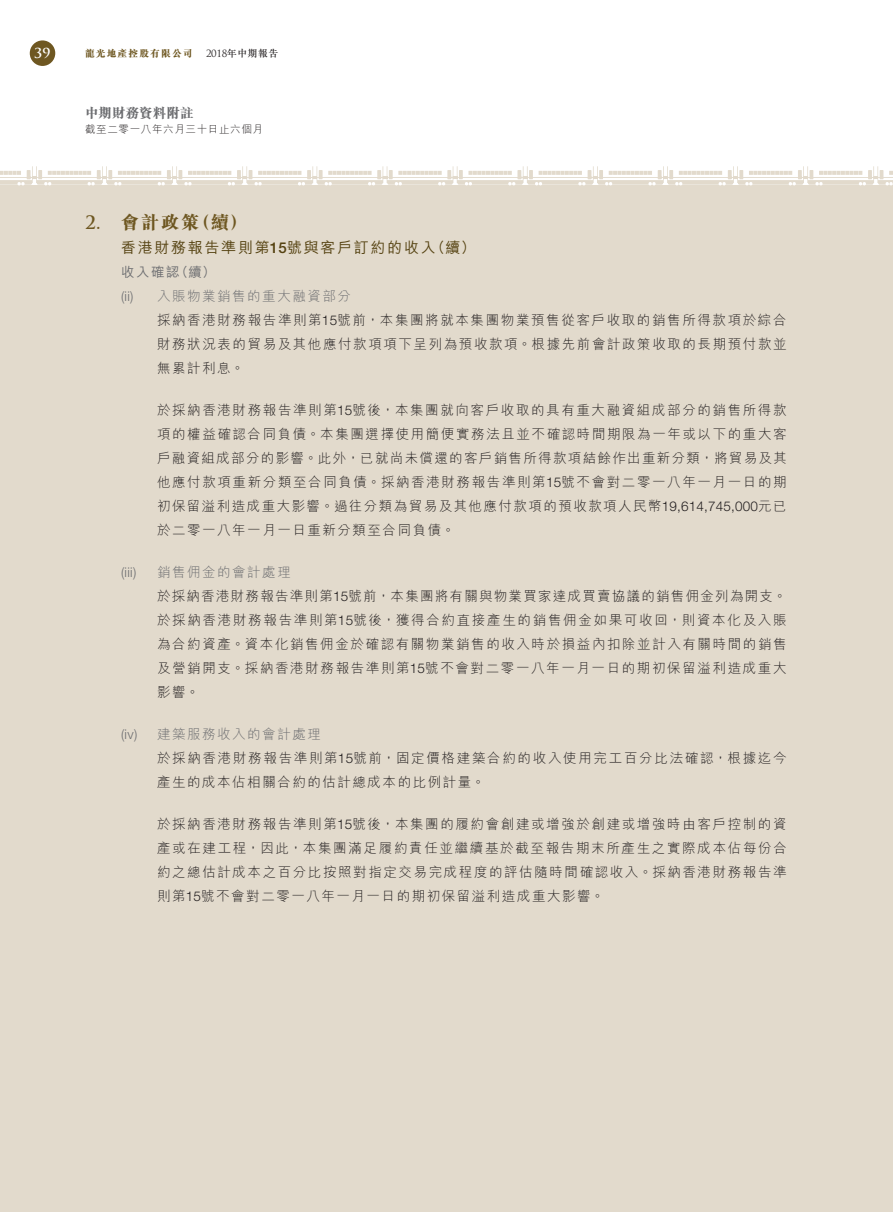
<style>
.page{position:relative;width:893px;height:1212px;background:#fff}
.page>*{position:absolute;margin:0;border:0;box-sizing:border-box;transform-origin:0 0}
._03_H1{font:800 18px "M Sung HK";color:#6e5721}
._03_H1-2{font:700 18px "Trajan Pro";color:#6e5721}
._04___H2{font:500 15px "M Hei HK";letter-spacing:.115em;color:#554211}
._13_____P4{font:300 13.5px/24px "M Hei HK";letter-spacing:.12em;color:#231f20;text-align:justify}
._06a_______H5{font:300 13.5px "M Hei HK";letter-spacing:.115em;color:#6c6d70}
._06a_______H5-2{font:300 13.5px "Helvetica Neue LT Std";letter-spacing:.025em;color:#6c6d70}
.t1{font:800 13.5px "M Sung HK";letter-spacing:.005em;color:#6c6d70}
._05_____H3{font:500 13.5px "M Hei HK";color:#6c6d70}
.t2{font:700 13.5px "Trajan Pro";color:#fff}
.t3{font:300 10.5px "M Hei HK";letter-spacing:.065em;color:#231f20}
.t4{font:800 9.75px "M Sung HK";letter-spacing:.115em;color:#6e5721}
.t5{font:500 9.75px "M Sung HK";letter-spacing:.065em;color:#231f20}
.s1{font-family:"Trajan Pro";font-weight:400}
.s2{font-family:"Helvetica Neue LT Std"}
</style>
<div class="page">
<div style="left:30px;top:40px;width:25px;height:26px;background:#6e5721;border-radius:50%"></div>
<div style="left:0;top:185px;width:893px;height:1027px;background:#e2dacc"></div>
<svg style="left:0;top:166px;width:893px;height:19px"></svg>
<p class="t2" style="left:34px;top:44px;width:18px">39</p>
<p class="t4" style="left:85px;top:47px;width:109px">龍光地產控股有限公司</p>
<p class="t5" style="left:206px;top:47px;width:74px"><span class="s1">2018</span>年中期報告</p>
<p class="t1" style="left:85px;top:104px;width:110px">中期財務資料附註</p>
<p class="t3" style="left:85px;top:122px;width:180px">截至二零一八年六月三十日止六個月</p>
<p class="_03_H1-2" style="left:85px;top:211px;width:17px">2.</p>
<p class="_03_H1" style="left:121px;top:210px;width:80px">會計政策</p>
<p class="_03_H1" style="left:193px;top:210px;width:56px">（續(</p>
<p class="_04___H2" style="left:121px;top:236px;width:316px">香港財務報告準則第<span class="s2">15</span>號與客戶訂約的收入</p>
<p class="_05_____H3" style="left:175px;top:262px;width:42px">（續(</p>
<p class="_04___H2" style="left:430px;top:236px;width:47px">（續(</p>
<p class="_05_____H3" style="left:121px;top:262px;width:60px">收入確認</p>
<p class="_06a_______H5" style="left:157px;top:286px;width:195px">入賬物業銷售的重大融資部分</p>
<p class="_06a_______H5-2" style="left:121px;top:288px;width:14px">(ii)</p>
<p class="_06a_______H5-2" style="left:121px;top:564px;width:17px">(iii)</p>
<p class="_06a_______H5-2" style="left:121px;top:726px;width:18px">(iv)</p>
<p class="_13_____P4" style="left:157px;top:307px;width:631px">採納香港財務報告準則第<span class="s2">15</span>號前，本集團將就本集團物業預售從客戶收取的銷售所得款項於綜合財務狀況表的貿易及其他應付款項項下呈列為預收款項。根據先前會計政策收取的長期預付款並無累計利息。</p>
<p class="_13_____P4" style="left:157px;top:397px;width:631px">於採納香港財務報告準則第<span class="s2">15</span>號後，本集團就向客戶收取的具有重大融資組成部分的銷售所得款項的權益確認合同負債。本集團選擇使用簡便實務法且並不確認時間期限為一年或以下的重大客戶融資組成部分的影響。此外，已就尚未償還的客戶銷售所得款項結餘作出重新分類，將貿易及其他應付款項重新分類至合同負債。採納香港財務報告準則第<span class="s2">15</span>號不會對二零一八年一月一日的期初保留溢利造成重大影響。過往分類為貿易及其他應付款項的預收款項人民幣<span class="s2">19,614,745,000</span>元已於二零一八年一月一日重新分類至合同負債。</p>
<p class="_06a_______H5" style="left:157px;top:562px;width:135px">銷售佣金的會計處理</p>
<p class="_13_____P4" style="left:157px;top:583px;width:631px">於採納香港財務報告準則第<span class="s2">15</span>號前，本集團將有關與物業買家達成買賣協議的銷售佣金列為開支。於採納香港財務報告準則第<span class="s2">15</span>號後，獲得合約直接產生的銷售佣金如果可收回，則資本化及入賬為合約資產。資本化銷售佣金於確認有關物業銷售的收入時於損益內扣除並計入有關時間的銷售及營銷開支。採納香港財務報告準則第<span class="s2">15</span>號不會對二零一八年一月一日的期初保留溢利造成重大影響。</p>
<p class="_06a_______H5" style="left:157px;top:724px;width:165px">建築服務收入的會計處理</p>
<p class="_13_____P4" style="left:157px;top:745px;width:631px">於採納香港財務報告準則第<span class="s2">15</span>號前，固定價格建築合約的收入使用完工百分比法確認，根據迄今產生的成本佔相關合約的估計總成本的比例計量。</p>
<p class="_13_____P4" style="left:157px;top:811px;width:631px">於採納香港財務報告準則第<span class="s2">15</span>號後，本集團的履約會創建或增強於創建或增強時由客戶控制的資產或在建工程，因此，本集團滿足履約責任並繼續基於截至報告期末所產生之實際成本佔每份合約之總估計成本之百分比按照對指定交易完成程度的評估隨時間確認收入。採納香港財務報告準則第<span class="s2">15</span>號不會對二零一八年一月一日的期初保留溢利造成重大影響。</p>
</div>
